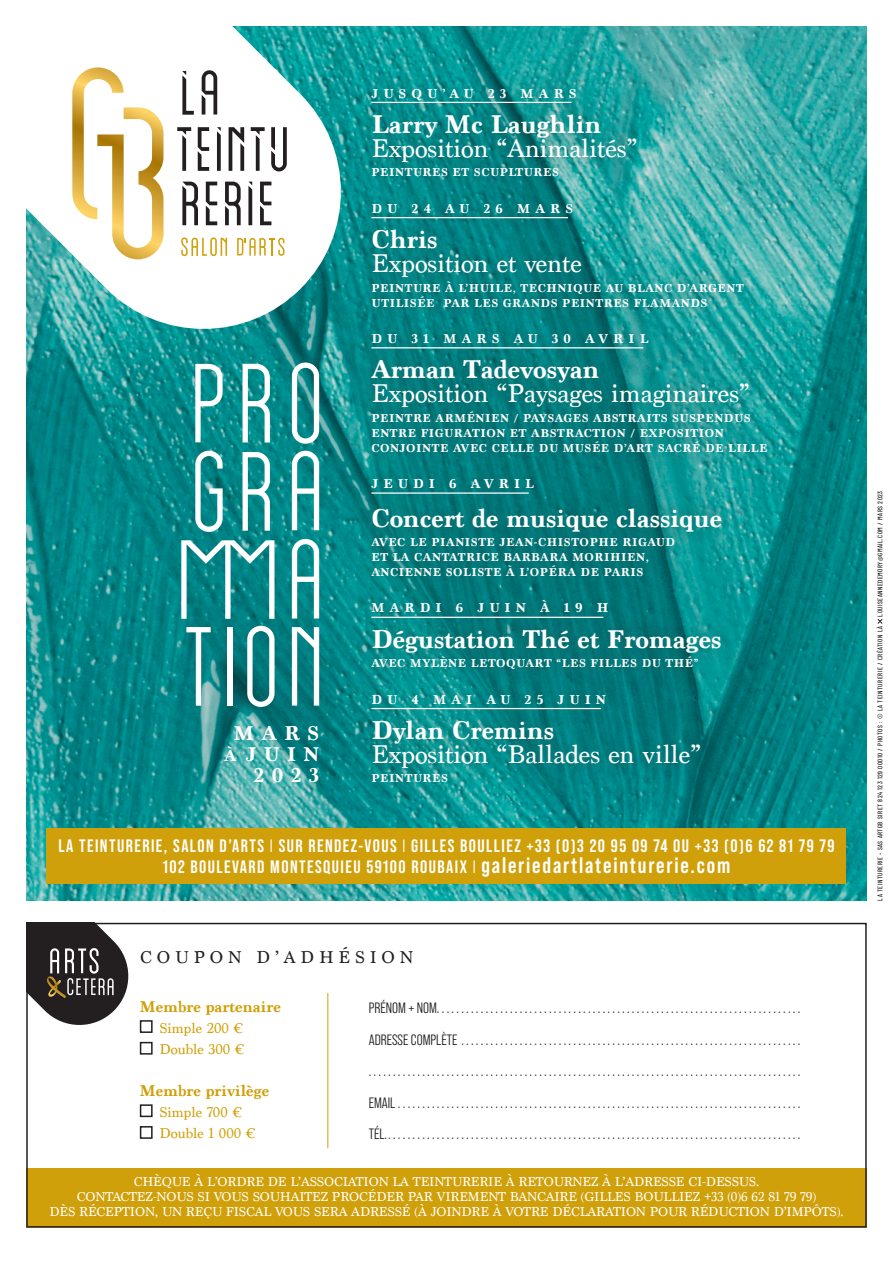
<style>
.page{position:relative;width:893px;height:1263px;background:#fff}
.page>*{position:absolute;margin:0;border:0;box-sizing:border-box;transform-origin:0 0}
.t1{font:27px/24px "Marion";color:#fff}
.t2{font:700 27px "Marion";color:#fff}
.t3{font:700 21px/21px "Marion";letter-spacing:.35em;color:#fff;text-align:right}
.t4{font:700 18px "Bebas Neue Pro";letter-spacing:.08em;color:#fff}
.t5{font:18px "Marion";letter-spacing:.27em;color:#231f20}
.t6{font:700 16.5px "Marion";color:#d0a00a}
.t7{font:15px/31.5px "Bebas Neue Pro Middle";color:#231f20;text-align:justify}
.t8{font:15px/21px "Marion";color:#d0a00a}
.t9{font:13.5px/15px "Marion";letter-spacing:-.01em;color:#fff;text-align:center}
.t10{font:700 13.5px "Marion";letter-spacing:.38em;color:#fff}
.t11{font:700 12px/15px "Marion";letter-spacing:.05em;color:#fff}
.t12{font:500 6.75px "Barlow Condensed";letter-spacing:.07em;color:#231f20}
.s1{font-size:16.5px}
.s2{font-weight:700}
.s3{font-family:"Bebas Neue Pro Middle";font-weight:400}
.s4{font-size:22.5px}
</style>
<div class="page">
<img style="left:26px;top:26px;width:841px;height:875px">
<div style="left:47px;top:828px;width:799px;height:56px;background:#d0a00a"></div>
<svg style="left:26px;top:26px;width:328px;height:316px"></svg>
<div style="left:26px;top:1168px;width:841px;height:59px;background:#d0a00a"></div>
<div style="left:26px;top:923px;width:841px;height:304px;border:2px solid #231f20"></div>
<svg style="left:26px;top:923px;width:107px;height:107px"></svg>
<div style="left:355px;top:70px;width:299px;height:124px;background:#1b5a57;opacity:.75"></div>
<hr style="left:371px;top:102px;width:200px;height:1px;background:#fff">
<div style="left:355px;top:185px;width:405px;height:140px;background:#1b5a57;opacity:.75"></div>
<hr style="left:371px;top:217px;width:197px;height:1px;background:#fff">
<div style="left:354px;top:316px;width:429px;height:154px;background:#1b5a57;opacity:.75"></div>
<hr style="left:371px;top:347px;width:272px;height:1px;background:#fff">
<div style="left:355px;top:460px;width:384px;height:134px;background:#1b5a57;opacity:.75"></div>
<hr style="left:371px;top:492px;width:158px;height:2px;background:#fff">
<div style="left:355px;top:585px;width:383px;height:101px;background:#1b5a57;opacity:.75"></div>
<hr style="left:371px;top:617px;width:232px;height:1px;background:#fff">
<div style="left:355px;top:676px;width:363px;height:125px;background:#1b5a57;opacity:.75"></div>
<hr style="left:371px;top:708px;width:230px;height:1px;background:#fff">
<svg style="left:72px;top:67px;width:91px;height:192px"></svg>
<svg style="left:181px;top:237px;width:46px;height:19px"></svg>
<svg style="left:237px;top:238px;width:47px;height:18px"></svg>
<svg style="left:182px;top:182px;width:16px;height:43px"></svg>
<svg style="left:225px;top:182px;width:16px;height:43px"></svg>
<svg style="left:248px;top:182px;width:4px;height:43px"></svg>
<svg style="left:206px;top:182px;width:11px;height:43px"></svg>
<svg style="left:260px;top:182px;width:11px;height:43px"></svg>
<svg style="left:198px;top:127px;width:11px;height:44px"></svg>
<svg style="left:217px;top:127px;width:4px;height:44px"></svg>
<svg style="left:177px;top:127px;width:14px;height:44px"></svg>
<svg style="left:251px;top:127px;width:14px;height:44px"></svg>
<svg style="left:271px;top:127px;width:16px;height:45px"></svg>
<svg style="left:202px;top:70px;width:15px;height:45px"></svg>
<svg style="left:182px;top:71px;width:12px;height:44px"></svg>
<svg style="left:229px;top:127px;width:15px;height:44px"></svg>
<hr style="left:327px;top:993px;width:1px;height:155px;background:#d0a00a">
<div style="left:140px;top:1020px;width:13px;height:13px;border:2px solid #231f20"></div>
<div style="left:140px;top:1104px;width:13px;height:13px;border:2px solid #231f20"></div>
<div style="left:140px;top:1042px;width:13px;height:12px;border:2px solid #231f20"></div>
<div style="left:140px;top:1126px;width:13px;height:13px;border:2px solid #231f20"></div>
<svg style="left:292px;top:539px;width:27px;height:79px"></svg>
<svg style="left:181px;top:540px;width:93px;height:79px"></svg>
<div style="left:227px;top:627px;width:5px;height:79px;background:#fff"></div>
<svg style="left:292px;top:627px;width:27px;height:79px"></svg>
<svg style="left:247px;top:626px;width:28px;height:81px"></svg>
<svg style="left:186px;top:627px;width:25px;height:79px"></svg>
<svg style="left:195px;top:364px;width:28px;height:78px"></svg>
<svg style="left:292px;top:362px;width:27px;height:82px"></svg>
<svg style="left:243px;top:364px;width:27px;height:78px"></svg>
<svg style="left:292px;top:451px;width:27px;height:79px"></svg>
<svg style="left:243px;top:452px;width:27px;height:79px"></svg>
<svg style="left:195px;top:451px;width:28px;height:81px"></svg>
<svg style="left:877px;top:619px;width:6px;height:5px"></svg>
<p class="t3" style="left:224px;top:723px;width:96px">MARS<br><span class="s1">À</span> JUIN<br>2023</p>
<p class="t10" style="left:371px;top:85px;width:207px">JUSQU’AU 23 MARS</p>
<p class="t1" style="left:371px;top:113px;width:267px"><span class="s2">Larry Mc Laughlin<br></span>Exposition “Animalités”</p>
<p class="t11" style="left:371px;top:165px;width:189px">PEINTURES ET SCUPLTURES</p>
<p class="t10" style="left:371px;top:200px;width:203px">DU 24 AU 26 MARS</p>
<p class="t1" style="left:371px;top:228px;width:212px"><span class="s2">Chris<br></span>Exposition et vente</p>
<p class="t11" style="left:371px;top:280px;width:374px">PEINTURE À L’HUILE, TECHNIQUE AU BLANC D’ARGENT<br>UTILISÉE PAR LES GRANDS PEINTRES FLAMANDS</p>
<p class="t10" style="left:371px;top:330px;width:278px">DU 31 MARS AU 30 AVRIL</p>
<p class="t1" style="left:371px;top:358px;width:380px"><span class="s2">Arman Tadevosyan<br></span>Exposition “Paysages imaginaires”</p>
<p class="t11" style="left:371px;top:410px;width:397px">PEINTRE ARMÉNIEN / PAYSAGES ABSTRAITS SUSPENDUS<br>ENTRE FIGURATION ET ABSTRACTION / EXPOSITION<br>CONJOINTE AVEC CELLE DU MUSÉE D’ART SACRÉ DE LILLE</p>
<p class="t10" style="left:371px;top:476px;width:164px">JEUDI 6 AVRIL</p>
<p class="t2" style="left:371px;top:502px;width:352px">Concert de musique classique</p>
<p class="t11" style="left:371px;top:535px;width:305px">AVEC LE PIANISTE JEAN-CHISTOPHE RIGAUD<br>ET LA CANTATRICE BARBARA MORIHIEN,<br>ANCIENNE SOLISTE À L’OPÉRA DE PARIS</p>
<p class="t10" style="left:371px;top:600px;width:239px">MARDI 6 JUIN À 19 H</p>
<p class="t2" style="left:371px;top:623px;width:352px">Dégustation Thé et Fromages</p>
<p class="t11" style="left:371px;top:656px;width:329px">AVEC MYLÈNE LETOQUART “LES FILLES DU THÉ”</p>
<p class="t10" style="left:371px;top:691px;width:236px">DU 4 MAI AU 25 JUIN</p>
<p class="t1" style="left:371px;top:719px;width:331px"><span class="s2">Dylan Cremins<br></span>Exposition “Ballades en ville”</p>
<p class="t11" style="left:371px;top:771px;width:78px">PEINTURES</p>
<p class="t4" style="left:59px;top:835px;width:777px">LA TEINTURERIE, SALON D’ARTS <span class="s3">I</span> SUR RENDEZ-VOUS <span class="s3">I</span> GILLES BOULLIEZ +33 (0)3 20 95 09 74 OU +33 (0)6 62 81 79 79</p>
<p class="t4" style="left:163px;top:856px;width:569px">102 BOULEVARD MONTESQUIEU 59100 ROUBAIX <span class="s3">I</span> <span class="s4">galeriedartlateinturerie.com</span></p>
<p class="t5" style="left:140px;top:946px;width:274px">COUPON D’ADHÉSION</p>
<p class="t6" style="left:140px;top:996px;width:143px">Membre partenaire</p>
<p class="t8" style="left:159px;top:1017px;width:87px">Simple 200 €<br>Double 300 €</p>
<p class="t6" style="left:140px;top:1080px;width:131px">Membre privilège</p>
<p class="t8" style="left:159px;top:1101px;width:84px">Simple 700 €</p>
<p class="t8" style="left:159px;top:1122px;width:98px">Double 1 000 €</p>
<p class="t7" style="left:369px;top:992px;width:433px">PRÉNOM + NOM...........................................................................<br>ADRESSE COMPLÈTE ...................................................................... .........................................................................................<br>EMAIL...................................................................................<br>TÉL......................................................................................</p>
<p class="t9" style="left:49px;top:1174px;width:796px">CHÈQUE À L’ORDRE DE L’ASSOCIATION LA TEINTURERIE À RETOURNEZ À L’ADRESSE CI-DESSUS.<br>CONTACTEZ-NOUS SI VOUS SOUHAITEZ PROCÉDER PAR VIREMENT BANCAIRE (GILLES BOULLIEZ +33 (0)6 62 81 79 79)<br>DÈS RÉCEPTION, UN REÇU FISCAL VOUS SERA ADRESSÉ (À JOINDRE À VOTRE DÉCLARATION POUR RÉDUCTION D’IMPÔTS).</p>
<p class="t12" style="left:875px;top:617px;width:127px;rotate:-90deg">LOUISEANNEDEMORY@GMAIL.COM / MARS 2023</p>
<p class="t12" style="left:875px;top:901px;width:276px;rotate:-90deg">LA TEINTURERIE - SAS ARTGB SIRET 824 123 129 00010 / PHOTOS : © LA TEINTURERIE / CRÉATION LÀ</p>
</div>
